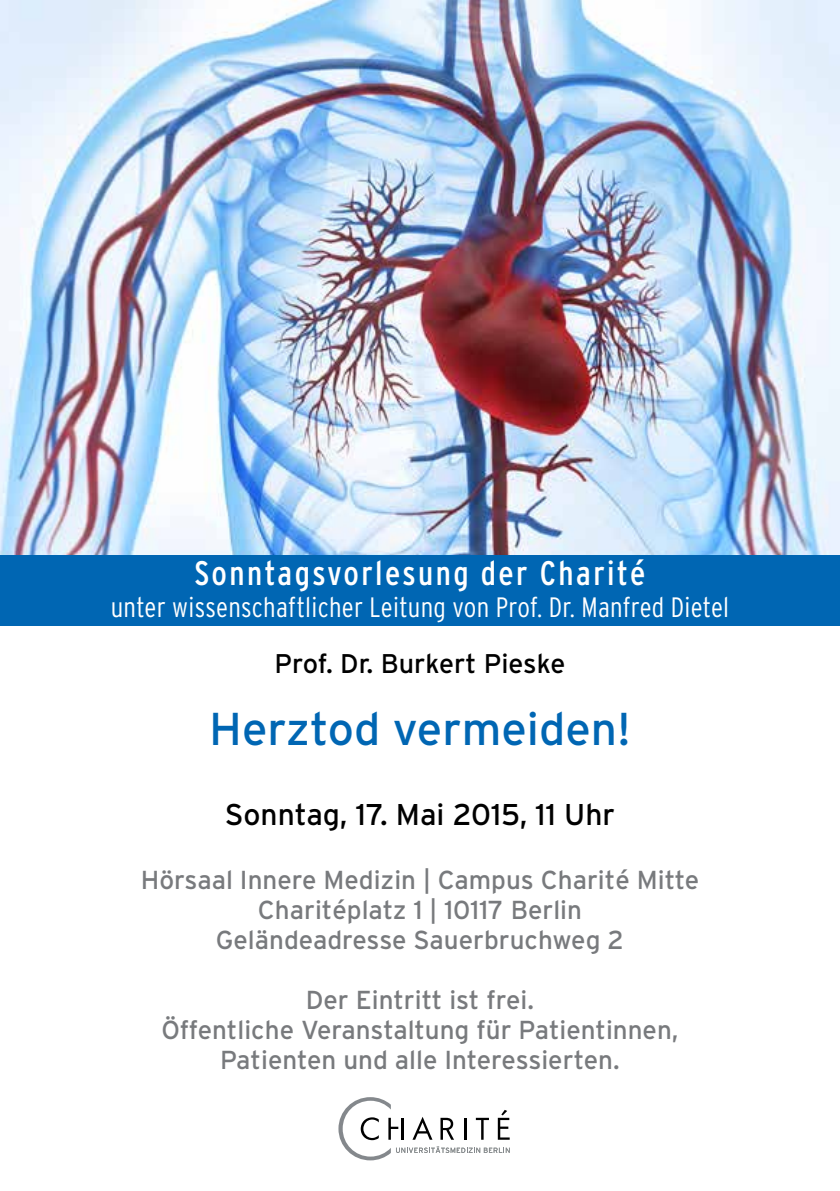
<style>
.page{position:relative;width:840px;height:1191px;background:#fff}
.page>*{position:absolute;margin:0;border:0;box-sizing:border-box;transform-origin:0 0}
.t1{font:46px "Interstate";color:#0066b3}
.t2{font:condensed 34px "Interstate";letter-spacing:.07em;color:#fff}
.t3{font:30px "Interstate";color:#000}
.t4{font:300 condensed 28px "Interstate";letter-spacing:.01em;color:#fff}
.t5{font:27px "Interstate";color:#000}
.t6{font:26px/30px "Interstate";color:#787a7d;text-align:center}
</style>
<div class="page">
<svg style="left:338px;top:1097px;width:171px;height:63px"></svg>
<img style="left:0;top:0;width:839px;height:555px">
<div style="left:0;top:555px;width:839px;height:70px;background:#0066b3"></div>
<h2 class="t2" style="left:194px;top:554px;width:452px">Sonntagsvorlesung der Charité</h2>
<p class="t4" style="left:111px;top:591px;width:619px">unter wissenschaftlicher Leitung von Prof. Dr. Manfred Dietel</p>
<p class="t5" style="left:274px;top:648px;width:292px">Prof. Dr. Burkert Pieske</p>
<h1 class="t1" style="left:209px;top:703px;width:423px">Herztod vermeiden!</h1>
<p class="t3" style="left:225px;top:797px;width:391px">Sonntag, 17. Mai 2015, 11 Uhr</p>
<p class="t6" style="left:141px;top:864px;width:559px">Hörsaal Innere Medizin | Campus Charité Mitte<br>Charitéplatz 1 | 10117 Berlin<br>Geländeadresse Sauerbruchweg 2</p>
<p class="t6" style="left:161px;top:984px;width:518px">Der Eintritt ist frei.<br>Öffentliche Veranstaltung für Patientinnen,<br>Patienten und alle Interessierten.</p>
</div>
